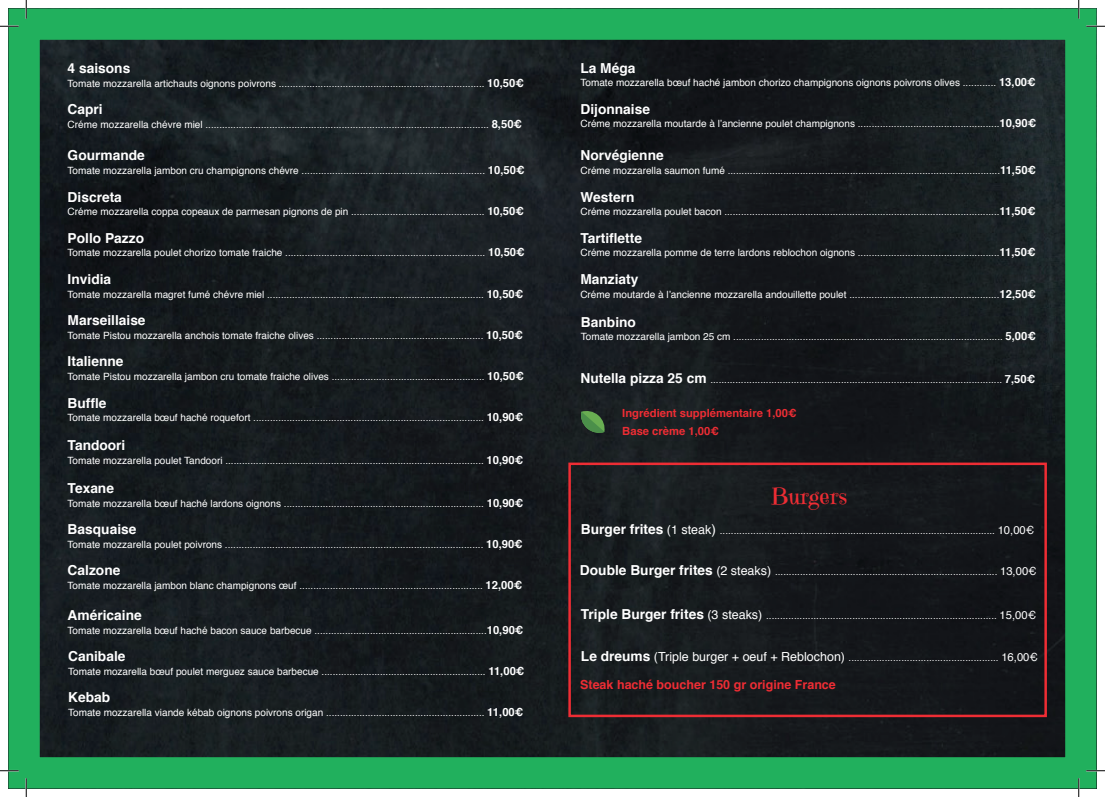
<style>
.page{position:relative;width:1105px;height:797px;background:#fff}
.page>*{position:absolute;margin:0;border:0;box-sizing:border-box;transform-origin:0 0}
.t1{font:22.5px "Emilys Candy";color:#ee2d34}
.t2{font:700 13.75px "Helvetica";color:#fff}
.t3{font:700 12.5px "Helvetica";color:#ee2d34}
.t4{font:700 11.25px/17.5px "Helvetica";color:#ee2d34}
.t5{font:10px "Helvetica";color:#fff}
.s1{font-weight:700;font-size:11.25px}
.s2{font-weight:700;font-size:13.75px}
.s3{font-size:12.5px}
.s4{font-size:13.75px}
.s5{font-size:11.25px}
</style>
<div class="page">
<img style="left:41px;top:41px;width:1023px;height:715px">
<div style="left:9px;top:9px;width:1087px;height:779px;border:31px solid #21b05d"></div>
<div style="left:568px;top:462px;width:479px;height:255px;border:2px solid #ee2d34"></div>
<svg style="left:580px;top:410px;width:25px;height:24px"></svg>
<svg style="left:0;top:25px;width:19px;height:2px"></svg>
<svg style="left:1086px;top:25px;width:19px;height:2px"></svg>
<svg style="left:0;top:770px;width:19px;height:1px"></svg>
<svg style="left:1086px;top:770px;width:19px;height:1px"></svg>
<svg style="left:25px;top:0;width:2px;height:19px"></svg>
<svg style="left:25px;top:778px;width:2px;height:19px"></svg>
<svg style="left:1078px;top:0;width:1px;height:19px"></svg>
<svg style="left:1078px;top:778px;width:1px;height:19px"></svg>
<h2 class="t2" style="left:68px;top:57px;width:64px">4 saisons</h2>
<p class="t5" style="left:68px;top:75px;width:458px">Tomate mozzarella artichauts oignons poivrons .......................................................................... <span class="s1">10,50€</span></p>
<h2 class="t2" style="left:68px;top:98px;width:37px">Capri</h2>
<p class="t5" style="left:68px;top:117px;width:456px">Créme mozzarella chévre miel ...................................................................................................... <span class="s1">8,50€</span></p>
<h2 class="t2" style="left:68px;top:144px;width:79px">Gourmande</h2>
<p class="t5" style="left:68px;top:163px;width:458px">Tomate mozzarella jambon cru champignons chévre .................................................................. <span class="s1">10,50€</span></p>
<h2 class="t2" style="left:68px;top:186px;width:56px">Discreta</h2>
<p class="t5" style="left:68px;top:204px;width:458px">Créme mozzarella coppa copeaux de parmesan pignons de pin ................................................ <span class="s1">10,50€</span></p>
<h2 class="t2" style="left:68px;top:227px;width:78px">Pollo Pazzo</h2>
<p class="t5" style="left:68px;top:245px;width:458px">Tomate mozzarella poulet chorizo tomate fraiche ........................................................................ <span class="s1">10,50€</span></p>
<h2 class="t2" style="left:68px;top:268px;width:45px">Invidia</h2>
<p class="t5" style="left:68px;top:286px;width:457px">Tomate mozzarella magret fumé chévre miel .............................................................................. <span class="s1">10,50€</span></p>
<h2 class="t2" style="left:68px;top:309px;width:79px">Marseillaise</h2>
<p class="t5" style="left:68px;top:327px;width:456px">Tomate Pistou mozzarella anchois tomate fraiche olives ............................................................ <span class="s1">10,50€</span></p>
<h2 class="t2" style="left:68px;top:350px;width:57px">Italienne</h2>
<p class="t5" style="left:68px;top:369px;width:458px">Tomate Pistou mozzarella jambon cru tomate fraiche olives ....................................................... <span class="s1">10,50€</span></p>
<h2 class="t2" style="left:68px;top:391px;width:40px">Buffle</h2>
<p class="t5" style="left:68px;top:410px;width:457px">Tomate mozzarella bœuf haché roquefort ................................................................................... <span class="s1">10,90€</span></p>
<h2 class="t2" style="left:68px;top:434px;width:59px">Tandoori</h2>
<p class="t5" style="left:68px;top:452px;width:457px">Tomate mozzarella poulet Tandoori ............................................................................................. <span class="s1">10,90€</span></p>
<h2 class="t2" style="left:68px;top:477px;width:48px">Texane</h2>
<p class="t5" style="left:68px;top:495px;width:457px">Tomate mozzarella bœuf haché lardons oignons ........................................................................ <span class="s1">10,90€</span></p>
<h2 class="t2" style="left:68px;top:518px;width:70px">Basquaise</h2>
<p class="t5" style="left:68px;top:536px;width:456px">Tomate mozzarella poulet poivrons ............................................................................................. <span class="s1">10,90€</span></p>
<h2 class="t2" style="left:68px;top:559px;width:54px">Calzone</h2>
<p class="t5" style="left:68px;top:577px;width:456px">Tomate mozzarella jambon blanc champignons œuf .................................................................. <span class="s1">12,00€</span></p>
<h2 class="t2" style="left:68px;top:604px;width:76px">Américaine</h2>
<p class="t5" style="left:68px;top:622px;width:457px">Tomate mozzarella bœuf haché bacon sauce barbecue ..............................................................<span class="s1">10,90€</span></p>
<h2 class="t2" style="left:68px;top:645px;width:59px">Canibale</h2>
<p class="t5" style="left:68px;top:663px;width:458px">Tomate mozarella bœuf poulet merguez sauce barbecue ........................................................... <span class="s1">11,00€</span></p>
<h2 class="t2" style="left:68px;top:686px;width:44px">Kebab</h2>
<p class="t5" style="left:68px;top:704px;width:456px">Tomate mozzarella viande kébab oignons poivrons origan ......................................................... <span class="s1">11,00€</span></p>
<h2 class="t2" style="left:580px;top:57px;width:57px">La Méga</h2>
<p class="t5" style="left:580px;top:75px;width:457px">Tomate mozzarella bœuf haché jambon chorizo champignons oignons poivrons olives ............ <span class="s1">13,00€</span></p>
<h2 class="t2" style="left:580px;top:98px;width:71px">Dijonnaise</h2>
<p class="t5" style="left:580px;top:116px;width:457px">Créme mozzarella moutarde à l’ancienne poulet champignons ...................................................<span class="s1">10,90€</span></p>
<h2 class="t2" style="left:580px;top:144px;width:85px">Norvégienne</h2>
<p class="t5" style="left:580px;top:163px;width:457px">Créme mozzarella saumon fumé ..................................................................................................<span class="s1">11,50€</span></p>
<h2 class="t2" style="left:580px;top:186px;width:56px">Western</h2>
<p class="t5" style="left:580px;top:204px;width:456px">Créme mozzarella poulet bacon ...................................................................................................<span class="s1">11,50€</span></p>
<h2 class="t2" style="left:580px;top:227px;width:63px">Tartiflette</h2>
<p class="t5" style="left:580px;top:245px;width:456px">Créme mozzarella pomme de terre lardons reblochon oignons ...................................................<span class="s1">11,50€</span></p>
<h2 class="t2" style="left:580px;top:268px;width:60px">Manziaty</h2>
<p class="t5" style="left:580px;top:286px;width:457px">Créme moutarde à l’ancienne mozzarella andouillette poulet ......................................................<span class="s1">12,50€</span></p>
<h2 class="t2" style="left:581px;top:311px;width:56px">Banbino</h2>
<p class="t5" style="left:581px;top:329px;width:456px">Tomate mozzarella jambon 25 cm ................................................................................................. <span class="s1">5,00€</span></p>
<p class="t5" style="left:580px;top:372px;width:456px"><span class="s2">Nutella pizza 25 cm</span> ......................................................................................................... <span class="s1">7,50€</span></p>
<p class="t4" style="left:622px;top:405px;width:176px">Ingrédient supplémentaire 1,00€<br>Base crème 1,00€</p>
<h1 class="t1" style="left:771px;top:482px;width:78px">Burgers</h1>
<p class="t5" style="left:581px;top:522px;width:455px"><span class="s2">Burger frites</span> <span class="s3">(1 steak</span><span class="s4">)</span> ................................................................................................... <span class="s5">10,00€</span></p>
<p class="t5" style="left:580px;top:563px;width:458px"><span class="s2">Double Burger frites</span> <span class="s3">(2 steaks)</span> ................................................................................ <span class="s5">13,00€</span></p>
<p class="t5" style="left:581px;top:608px;width:457px"><span class="s2">Triple Burger frites</span> <span class="s3">(3 steaks)</span> ................................................................................... <span class="s5">15,00€</span></p>
<p class="t5" style="left:581px;top:649px;width:458px"><span class="s2">Le dreums</span> <span class="s3">(Triple burger + oeuf + Reblochon)</span> ...................................................... <span class="s5">16,00€</span></p>
<p class="t3" style="left:580px;top:675px;width:257px">Steak haché boucher 150 gr origine France</p>
</div>
